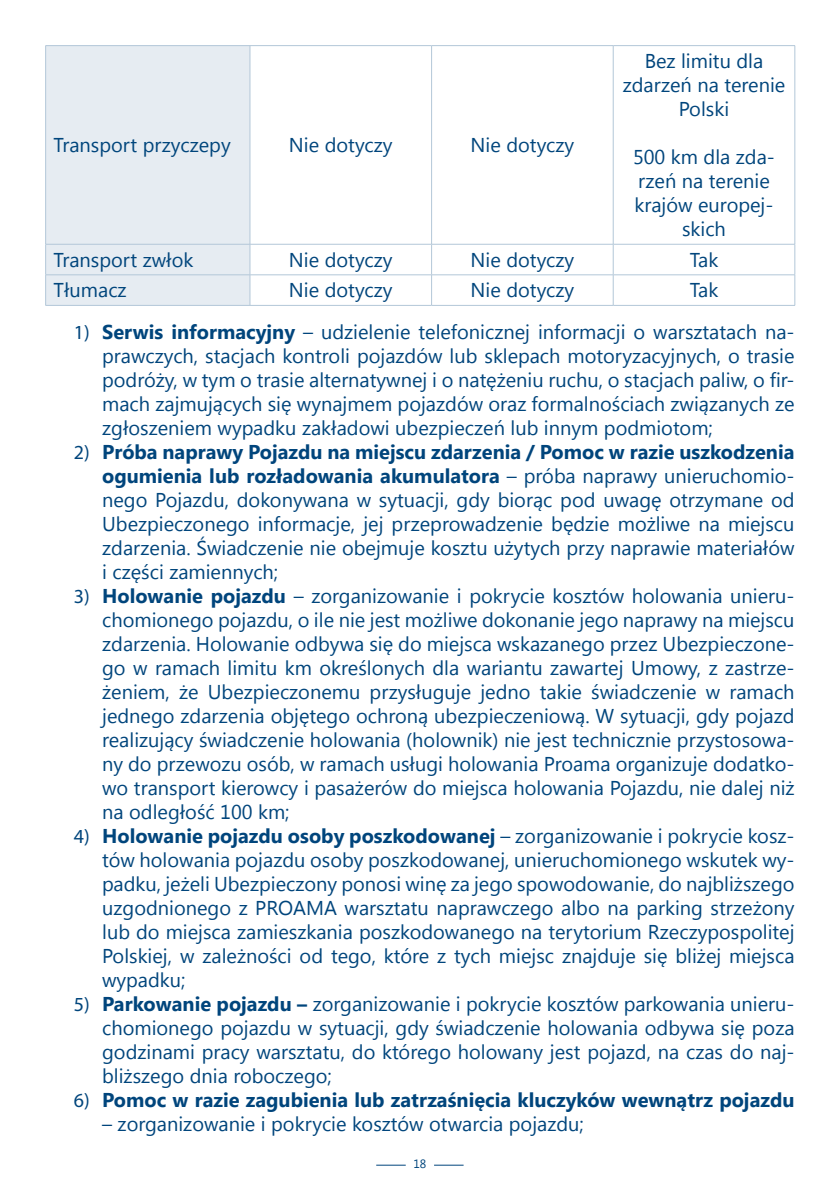
<style>
.page{position:relative;width:840px;height:1191px;background:#fff}
.page>*{position:absolute;margin:0;border:0;box-sizing:border-box;transform-origin:0 0}
.t1{font:20px/24px "Segoe UI";color:#00457c;text-align:justify}
.t2{font:700 20px "Segoe UI";color:#00457c}
.t3{font:12px "Segoe UI";color:#00457c}
.s1{font-family:"Myriad Pro"}
.s2{font-weight:700}
.s3{font-family:"Myriad Pro";font-weight:400}
</style>
<div class="page">
<div style="left:46px;top:46px;width:203px;height:259px;background:#e6ecf2"></div>
<hr style="left:45px;top:45px;width:205px;height:1px;background:#b3c7d8">
<hr style="left:45px;top:46px;width:1px;height:198px;background:#b3c7d8">
<hr style="left:250px;top:45px;width:181px;height:1px;background:#b3c7d8">
<hr style="left:249px;top:46px;width:1px;height:198px;background:#b3c7d8">
<hr style="left:431px;top:45px;width:182px;height:1px;background:#b3c7d8">
<hr style="left:431px;top:46px;width:1px;height:198px;background:#b3c7d8">
<hr style="left:613px;top:45px;width:181px;height:1px;background:#b3c7d8">
<hr style="left:612px;top:46px;width:1px;height:198px;background:#b3c7d8">
<hr style="left:794px;top:46px;width:1px;height:198px;background:#b3c7d8">
<hr style="left:45px;top:244px;width:205px;height:1px;background:#b3c7d8">
<hr style="left:45px;top:244px;width:1px;height:30px;background:#b3c7d8">
<hr style="left:250px;top:244px;width:181px;height:1px;background:#b3c7d8">
<hr style="left:249px;top:244px;width:1px;height:30px;background:#b3c7d8">
<hr style="left:431px;top:244px;width:182px;height:1px;background:#b3c7d8">
<hr style="left:431px;top:244px;width:1px;height:30px;background:#b3c7d8">
<hr style="left:613px;top:244px;width:181px;height:1px;background:#b3c7d8">
<hr style="left:612px;top:244px;width:1px;height:30px;background:#b3c7d8">
<hr style="left:794px;top:244px;width:1px;height:30px;background:#b3c7d8">
<hr style="left:45px;top:274px;width:205px;height:1px;background:#b3c7d8">
<hr style="left:45px;top:275px;width:1px;height:30px;background:#b3c7d8">
<hr style="left:250px;top:274px;width:181px;height:1px;background:#b3c7d8">
<hr style="left:249px;top:275px;width:1px;height:30px;background:#b3c7d8">
<hr style="left:431px;top:274px;width:182px;height:1px;background:#b3c7d8">
<hr style="left:431px;top:275px;width:1px;height:30px;background:#b3c7d8">
<hr style="left:613px;top:274px;width:181px;height:1px;background:#b3c7d8">
<hr style="left:612px;top:275px;width:1px;height:30px;background:#b3c7d8">
<hr style="left:794px;top:275px;width:1px;height:30px;background:#b3c7d8">
<hr style="left:45px;top:305px;width:205px;height:1px;background:#b3c7d8">
<hr style="left:250px;top:305px;width:181px;height:1px;background:#b3c7d8">
<hr style="left:431px;top:305px;width:182px;height:1px;background:#b3c7d8">
<hr style="left:613px;top:305px;width:181px;height:1px;background:#b3c7d8">
<svg style="left:376px;top:1164px;width:29px;height:1px"></svg>
<svg style="left:434px;top:1164px;width:29px;height:1px"></svg>
<p class="t1" style="left:54px;top:132px;width:178px">Transport przyczepy</p>
<p class="t1" style="left:289px;top:132px;width:105px">Nie dotyczy</p>
<p class="t1" style="left:470px;top:132px;width:105px">Nie dotyczy</p>
<p class="t1" style="left:622px;top:48px;width:164px;text-align:center">Bez limitu dla zdarzeń na terenie<br>Polski</p>
<p class="t1" style="left:632px;top:144px;width:143px;text-align:center">500 km dla zda&shy;rzeń na terenie krajów europej&shy;skich</p>
<p class="t1" style="left:54px;top:247px;width:141px">Transport zwłok</p>
<p class="t1" style="left:289px;top:247px;width:105px">Nie dotyczy</p>
<p class="t1" style="left:470px;top:247px;width:105px">Nie dotyczy</p>
<p class="t1" style="left:689px;top:247px;width:30px">Tak</p>
<p class="t1" style="left:54px;top:277px;width:74px">Tłumacz</p>
<p class="t1" style="left:289px;top:277px;width:105px">Nie dotyczy</p>
<p class="t1" style="left:470px;top:277px;width:105px">Nie dotyczy</p>
<p class="t1" style="left:689px;top:277px;width:30px">Tak</p>
<p class="t1" style="left:102px;top:319px;width:693px;text-indent:-28px"><span class="s1">1)</span> <span class="s2">Serwis informacyjny</span> – udzielenie telefonicznej informacji o warsztatach na&shy;prawczych, stacjach kontroli pojazdów lub sklepach motoryzacyjnych, o trasie podróży, w tym o trasie alternatywnej i o natężeniu ruchu, o stacjach paliw, o fir&shy;mach zajmujących się wynajmem pojazdów oraz formalnościach związanych ze zgłoszeniem wypadku zakładowi ubezpieczeń lub innym podmiotom;</p>
<p class="t1" style="left:102px;top:439px;width:693px;text-indent:-28px"><span class="s1">2)</span> <span class="s2">Próba naprawy Pojazdu na miejscu zdarzenia / Pomoc w razie uszkodzenia ogumienia lub rozładowania akumulatora</span> – próba naprawy unieruchomio&shy;nego Pojazdu, dokonywana w sytuacji, gdy biorąc pod uwagę otrzymane od Ubezpieczonego informacje, jej przeprowadzenie będzie możliwe na miejscu zdarzenia. Świadczenie nie obejmuje kosztu użytych przy naprawie materiałów i części zamiennych;</p>
<p class="t1" style="left:102px;top:583px;width:693px;text-indent:-28px"><span class="s1">3)</span> <span class="s2">Holowanie pojazdu</span> – zorganizowanie i pokrycie kosztów holowania unieru&shy;chomionego pojazdu, o ile nie jest możliwe dokonanie jego naprawy na miejscu zdarzenia. Holowanie odbywa się do miejsca wskazanego przez Ubezpieczone&shy;go w ramach limitu km określonych dla wariantu zawartej Umowy, z zastrze&shy;żeniem, że Ubezpieczonemu przysługuje jedno takie świadczenie w ramach jednego zdarzenia objętego ochroną ubezpieczeniową. W sytuacji, gdy pojazd realizujący świadczenie holowania (holownik) nie jest technicznie przystosowa&shy;ny do przewozu osób, w ramach usługi holowania Proama organizuje dodatko&shy;wo transport kierowcy i pasażerów do miejsca holowania Pojazdu, nie dalej niż na odległość 100 km;</p>
<p class="t1" style="left:102px;top:823px;width:693px;text-indent:-28px"><span class="s1">4)</span> <span class="s2">Holowanie pojazdu osoby poszkodowanej</span> – zorganizowanie i pokrycie kosz&shy;tów holowania pojazdu osoby poszkodowanej, unieruchomionego wskutek wy&shy;padku, jeżeli Ubezpieczony ponosi winę za jego spowodowanie, do najbliższego uzgodnionego z PROAMA warsztatu naprawczego albo na parking strzeżony lub do miejsca zamieszkania poszkodowanego na terytorium Rzeczypospolitej Polskiej, w zależności od tego, które z tych miejsc znajduje się bliżej miejsca wypadku;</p>
<p class="t1" style="left:102px;top:991px;width:693px;text-indent:-28px"><span class="s1">5)</span> <span class="s2">Parkowanie pojazdu –</span> zorganizowanie i pokrycie kosztów parkowania unieru&shy;chomionego pojazdu w sytuacji, gdy świadczenie holowania odbywa się poza godzinami pracy warsztatu, do którego holowany jest pojazd, na czas do naj&shy;bliższego dnia roboczego;</p>
<p class="t2" style="left:74px;top:1085px;width:721px"><span class="s3">6)</span> Pomoc w razie zagubienia lub zatrzaśnięcia kluczyków wewnątrz pojazdu</p>
<p class="t1" style="left:102px;top:1111px;width:483px">– zorganizowanie i pokrycie kosztów otwarcia pojazdu;</p>
<p class="t3" style="left:413px;top:1155px;width:14px">18</p>
</div>
